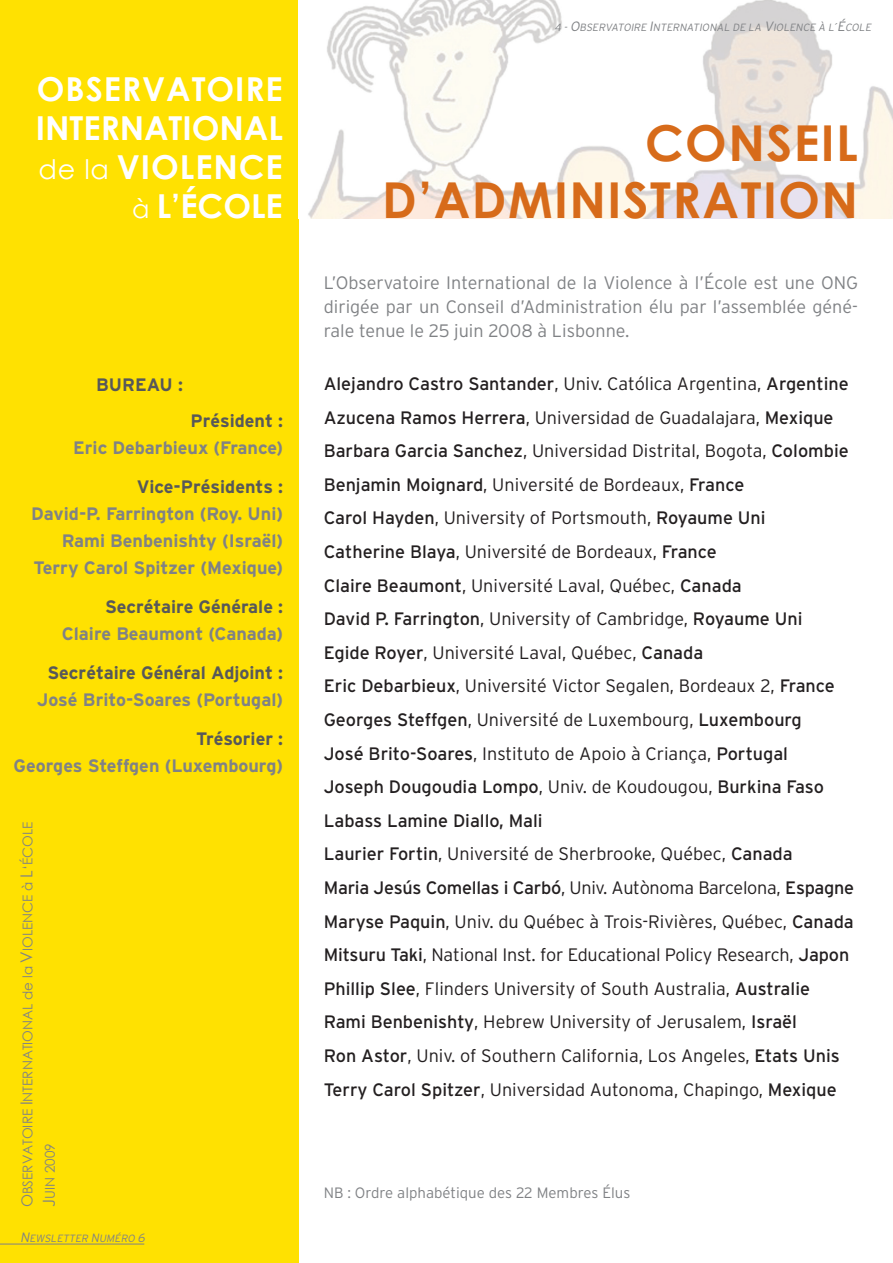
<style>
.page{position:relative;width:893px;height:1263px;background:#fff}
.page>*{position:absolute;margin:0;border:0;box-sizing:border-box;transform-origin:0 0}
.t1{font:700 49.5px/57px "Century Gothic";letter-spacing:.03em;color:#d76b1a;text-align:right}
.t2{font:700 33px/39px "Century Gothic";letter-spacing:.03em;color:#fff;text-align:right}
.t3{font:300 18px/33.6px "Interstate";color:#231f20}
.t4{font:700 18px/27px "Interstate";color:#808285;text-align:right}
.t5{font:300 18px/24px "Interstate";color:#808285;text-align:justify}
.t6{font:700 18px "Interstate";color:#57585a}
.t7{font:300 15px "Interstate";color:#808285}
.t8{font:13.5px "Century Gothic";color:#808285}
.t9{font:italic 300 10.5px "Interstate";color:#808285}
.s1{font-weight:400;font-size:27px}
.s2{font-weight:400;font-size:25.5px}
.s3{font-size:15px}
.s4{font-size:16.5px}
.s5{font-size:13.5px}
.s6{font-size:12px}
.s7{font-weight:400}
</style>
<div class="page">
<div style="left:0;top:0;width:299px;height:1263px;background:#ffe101"></div>
<img style="left:308px;top:0;width:585px;height:218px">
<hr style="left:0;top:1244px;width:144px;height:1px;background:#808285">
<h2 class="t2" style="left:36px;top:69px;width:248px">OBSERVATOIRE<br>INTERNATIONAL <span class="s1">de la</span> VIOLENCE <span class="s2">à</span> L’ÉCOLE</h2>
<p class="t6" style="left:96px;top:378px;width:88px">BUREAU :</p>
<p class="t6" style="left:190px;top:414px;width:94px">Président :</p>
<p class="t4" style="left:73px;top:435px;width:211px">Eric Debarbieux (France)</p>
<p class="t6" style="left:137px;top:480px;width:148px">Vice-Présidents :</p>
<p class="t4" style="left:31px;top:501px;width:253px">David-P. Farrington (Roy. Uni)<br>Rami Benbenishty (Israël)<br>Terry Carol Spitzer (Mexique)</p>
<p class="t6" style="left:105px;top:600px;width:180px">Secrétaire Générale :</p>
<p class="t4" style="left:62px;top:621px;width:223px">Claire Beaumont (Canada)</p>
<p class="t6" style="left:48px;top:666px;width:237px">Secrétaire Général Adjoint :</p>
<p class="t4" style="left:37px;top:687px;width:248px">José Brito-Soares (Portugal)</p>
<p class="t6" style="left:196px;top:732px;width:88px">Trésorier :</p>
<p class="t4" style="left:14px;top:753px;width:271px">Georges Steffgen (Luxembourg)</p>
<p class="t8" style="left:19px;top:1207px;width:387px;rotate:-90deg"><span class="s3">O</span>BSERVATOIRE <span class="s4">I</span>NTERNATIONAL de la <span class="s4">V</span>IOLENCE à <span class="s4">L</span>‘ÉCOLE</p>
<p class="t8" style="left:41px;top:1207px;width:65px;rotate:-90deg"><span class="s4">J</span>UIN 2009</p>
<p class="t9" style="left:20px;top:1234px;width:128px"><span class="s5">N</span>EWSLETTER <span class="s6">N</span>UMÉRO <span class="s6">6</span></p>
<p class="t9" style="left:555px;top:23px;width:320px">4 - <span class="s5">O</span>BSERVATOIRE <span class="s5">I</span>NTERNATIONAL DE LA <span class="s5">V</span>IOLENCE À L´<span class="s5">É</span>COLE</p>
<h1 class="t1" style="left:382px;top:113px;width:477px">CONSEIL<br>D’ADMINISTRATION</h1>
<p class="t5" style="left:324px;top:272px;width:536px">L’Observatoire International de la Violence à l’École est une ONG dirigée par un Conseil d’Administration élu par l’assemblée géné&shy;rale tenue le 25 juin 2008 à Lisbonne.</p>
<p class="t3" style="left:324px;top:368px;width:532px"><span class="s7">Alejandro Castro Santander</span>, Univ. Católica Argentina, <span class="s7">Argentine Azucena Ramos Herrera</span>, Universidad de Guadalajara, <span class="s7">Mexique Barbara Garcia Sanchez</span>, Universidad Distrital, Bogota, <span class="s7">Colombie Benjamin Moignard</span>, Université de Bordeaux, <span class="s7">France<br>Carol Hayden</span>, University of Portsmouth, <span class="s7">Royaume Uni<br>Catherine Blaya</span>, Université de Bordeaux, <span class="s7">France<br>Claire Beaumont</span>, Université Laval, Québec, <span class="s7">Canada<br>David P. Farrington</span>, University of Cambridge, <span class="s7">Royaume Uni<br>Egide Royer</span>, Université Laval, Québec, <span class="s7">Canada<br>Eric Debarbieux</span>, Université Victor Segalen, Bordeaux 2, <span class="s7">France Georges Steffgen</span>, Université de Luxembourg, <span class="s7">Luxembourg<br>José Brito-Soares</span>, Instituto de Apoio à Criança, <span class="s7">Portugal<br>Joseph Dougoudia Lompo</span>, Univ. de Koudougou, <span class="s7">Burkina Faso Labass Lamine Diallo, Mali<br>Laurier Fortin</span>, Université de Sherbrooke, Québec, <span class="s7">Canada<br>Maria Jesús Comellas i Carbó</span>, Univ. Autònoma Barcelona, <span class="s7">Espagne Maryse Paquin</span>, Univ. du Québec à Trois-Rivières, Québec, <span class="s7">Canada Mitsuru Taki</span>, National Inst. for Educational Policy Research, <span class="s7">Japon Phillip Slee</span>, Flinders University of South Australia, <span class="s7">Australie Rami Benbenishty</span>, Hebrew University of Jerusalem, <span class="s7">Israël<br>Ron Astor</span>, Univ. of Southern California, Los Angeles, <span class="s7">Etats Unis Terry Carol Spitzer</span>, Universidad Autonoma, Chapingo, <span class="s7">Mexique</span></p>
<p class="t7" style="left:324px;top:1187px;width:308px">NB : Ordre alphabétique des 22 Membres Élus</p>
</div>
